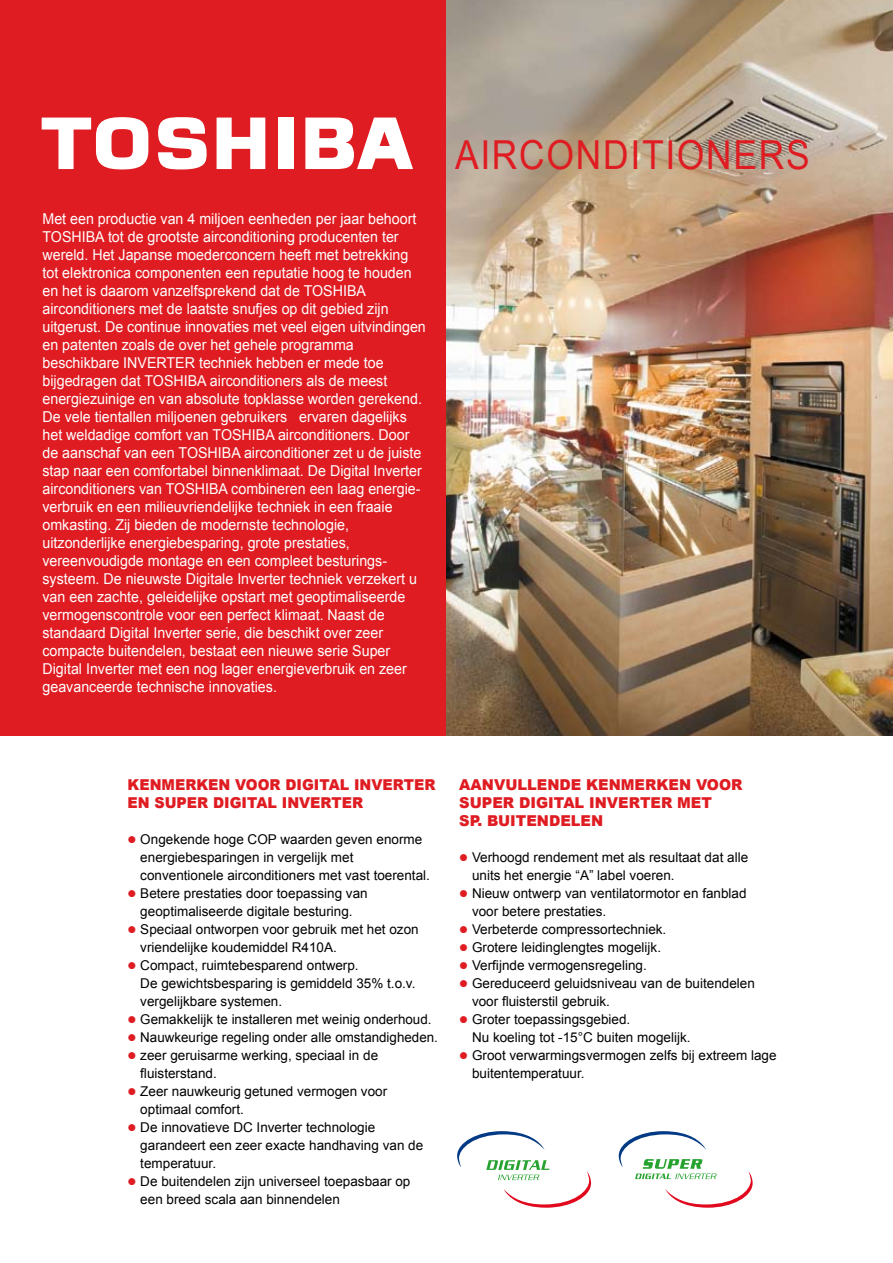
<style>
.page{position:relative;width:893px;height:1263px;background:#fff}
.page>*{position:absolute;margin:0;border:0;box-sizing:border-box;transform-origin:0 0}
.t1{font:39.9px "Arial Narrow";letter-spacing:.04em;color:#df1c22;scale:1.08 1}
.t2{font:15px/18px "Arial";color:#fff;scale:.95 1}
.t3{font:900 15px/18px "Arial";color:#df1c22}
.t4{font:900 15px/18px "Arial";color:#df1c22;scale:.95 1}
.t5{font:13.5px/18px "Arial";color:#000}
.s1{color:#df1c22}
</style>
<div class="page">
<div style="left:0;top:0;width:446px;height:736px;background:#df1c22"></div>
<img style="left:446px;top:0;width:447px;height:736px">
<svg style="left:42px;top:117px;width:106px;height:52px"></svg>
<svg style="left:158px;top:117px;width:49px;height:52px"></svg>
<svg style="left:217px;top:118px;width:48px;height:51px"></svg>
<div style="left:278px;top:118px;width:15px;height:51px;background:#fff"></div>
<svg style="left:305px;top:118px;width:108px;height:51px"></svg>
<svg style="left:619px;top:1131px;width:134px;height:77px"></svg>
<svg style="left:457px;top:1131px;width:134px;height:77px"></svg>
<p class="t2" style="left:43px;top:210px;width:405px">Met een productie van 4 miljoen eenheden per jaar behoort TOSHIBA tot de grootste airconditioning producenten ter wereld. Het Japanse moederconcern heeft met betrekking tot elektronica componenten een reputatie hoog te houden en het is daarom vanzelfsprekend dat de TOSHIBA airconditioners met de laatste snufjes op dit gebied zijn uitgerust. De continue innovaties met veel eigen uitvindingen en patenten zoals de over het gehele programma beschikbare INVERTER techniek hebben er mede toe bijgedragen dat TOSHIBA airconditioners als de meest energiezuinige en van absolute topklasse worden gerekend.<br>De vele tientallen miljoenen gebruikers ervaren dagelijks het weldadige comfort van TOSHIBA airconditioners. Door de aanschaf van een TOSHIBA airconditioner zet u de juiste stap naar een comfortabel binnenklimaat. De Digital Inverter airconditioners van TOSHIBA combineren een laag energie&shy;verbruik en een milieuvriendelijke techniek in een fraaie omkasting. Zij bieden de modernste technologie, uitzonderlijke energiebesparing, grote prestaties, vereenvoudigde montage en een compleet besturings&shy;systeem. De nieuwste Digitale Inverter techniek verzekert u van een zachte, geleidelijke opstart met geoptimaliseerde vermogenscontrole voor een perfect klimaat. Naast de standaard Digital Inverter serie, die beschikt over zeer compacte buitendelen, bestaat een nieuwe serie Super Digital Inverter met een nog lager energieverbruik en zeer geavanceerde technische innovaties.</p>
<h1 class="t1" style="left:455px;top:125px;width:330px">AIRCONDITIONERS</h1>
<p class="t4" style="left:128px;top:775px;width:321px">KENMERKEN VOOR DIGITAL I NVERTER<br>EN SUPER DIGITAL I NVERTER</p>
<p class="t5" style="left:140px;top:831px;width:291px;text-indent:-13px"><span class="s1">●</span> Ongekende hoge COP waarden geven enorme energiebesparingen in vergelijk met conventionele airconditioners met vast toerental.</p>
<p class="t5" style="left:128px;top:885px;width:242px;text-align:center"><span class="s1">●</span> Betere prestaties door toepassing van geoptimaliseerde digitale besturing.</p>
<p class="t5" style="left:140px;top:921px;width:280px;text-indent:-13px"><span class="s1">●</span> Speciaal ontworpen voor gebruik met het ozon vriendelijke koudemiddel R410A.</p>
<p class="t5" style="left:140px;top:957px;width:277px;text-indent:-13px"><span class="s1">●</span> Compact, ruimtebesparend ontwerp.<br>De gewichtsbesparing is gemiddeld 35% t.o.v. vergelijkbare systemen.</p>
<p class="t5" style="left:128px;top:1011px;width:305px"><span class="s1">●</span> Gemakkelijk te installeren met weinig onderhoud.</p>
<p class="t5" style="left:128px;top:1029px;width:312px"><span class="s1">●</span> Nauwkeurige regeling onder alle omstandigheden.</p>
<p class="t5" style="left:140px;top:1047px;width:239px;text-indent:-13px"><span class="s1">●</span> zeer geruisarme werking, speciaal in de fluisterstand.</p>
<p class="t5" style="left:140px;top:1083px;width:248px;text-indent:-13px"><span class="s1">●</span> Zeer nauwkeurig getuned vermogen voor optimaal comfort.</p>
<p class="t5" style="left:140px;top:1119px;width:284px;text-indent:-13px"><span class="s1">●</span> De innovatieve DC Inverter technologie garandeert een zeer exacte handhaving van de temperatuur.</p>
<p class="t5" style="left:140px;top:1173px;width:272px;text-indent:-13px"><span class="s1">●</span> De buitendelen zijn universeel toepasbaar op een breed scala aan binnendelen</p>
<p class="t3" style="left:459px;top:775px;width:280px">AANVULLENDE KENMERKEN VOOR<br>SUPER DIGITAL I NVERTER MET<br>SP. BUITENDELEN</p>
<p class="t5" style="left:472px;top:849px;width:278px;text-indent:-13px"><span class="s1">●</span> Verhoogd rendement met als resultaat dat alle units het energie “A” label voeren.</p>
<p class="t5" style="left:472px;top:885px;width:276px;text-indent:-13px"><span class="s1">●</span> Nieuw ontwerp van ventilatormotor en fanblad voor betere prestaties.</p>
<p class="t5" style="left:459px;top:921px;width:209px"><span class="s1">●</span> Verbeterde compressortechniek.</p>
<p class="t5" style="left:459px;top:939px;width:203px"><span class="s1">●</span> Grotere leidinglengtes mogelijk.</p>
<p class="t5" style="left:459px;top:957px;width:189px"><span class="s1">●</span> Verfijnde vermogensregeling.</p>
<p class="t5" style="left:472px;top:975px;width:284px;text-indent:-13px"><span class="s1">●</span> Gereduceerd geluidsniveau van de buitendelen voor fluisterstil gebruik.</p>
<p class="t5" style="left:472px;top:1011px;width:220px;text-indent:-13px"><span class="s1">●</span> Groter toepassingsgebied.<br>Nu koeling tot -15°C buiten mogelijk.</p>
<p class="t5" style="left:472px;top:1047px;width:306px;text-indent:-13px"><span class="s1">●</span> Groot verwarmingsvermogen zelfs bij extreem lage buitentemperatuur.</p>
</div>
